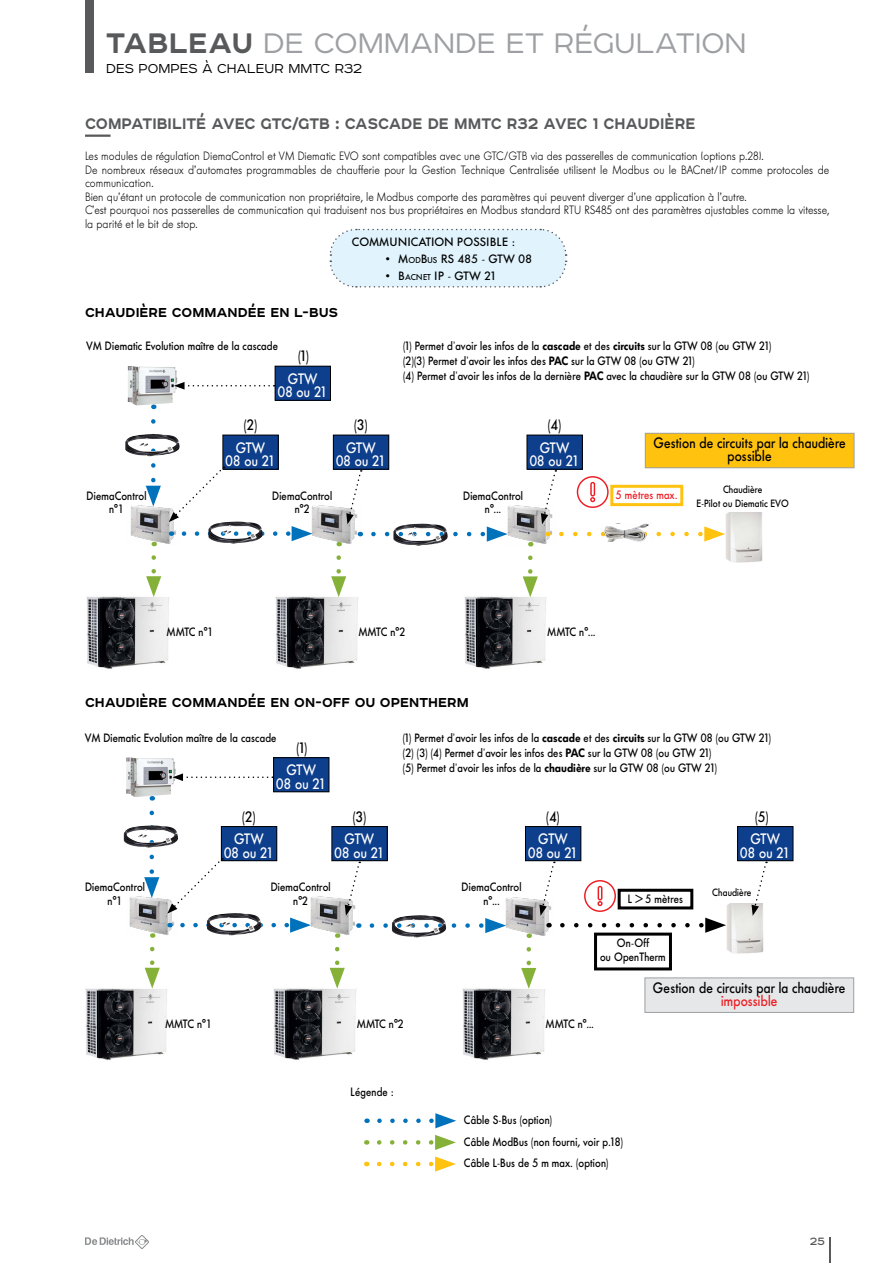
<style>
.page{position:relative;width:893px;height:1263px;background:#fff}
.page>*{position:absolute;margin:0;border:0;box-sizing:border-box;transform-origin:0 0}
.t1{font:300 36px "Affect";color:#9d9fa2}
.t2{font:700 19.5px "Affect";color:#58595b;scale:.95 1}
.t3{font:700 16.5px "Affect";color:#000}
.t4{font:300 16.5px "Affect";color:#000}
.t5{font:500 15px/13.5px "Futura BQ";color:#000;text-align:center;scale:.9 1}
.t6{font:500 15px/13.5px "Futura BQ";color:#fff;text-align:center;scale:.9 1}
.t7{font:500 15px "Futura BQ";color:#ed1d24;scale:.9 1}
.t8{font:13.5px "Affect";color:#58595b}
.t9{font:500 12px/13.5px "Futura BQ";color:#000;text-align:center;scale:.9 1}
.t10{font:300 12px/13.5px "Futura BQ";color:#000;scale:.9 1}
.t11{font:500 12px "Futura BQ";color:#000}
.t12{font:500 12px "Futura BQ";color:#000}
.t13{font:500 12px "Futura BQ";color:#ed1d24;scale:.9 1}
.t14{font:500 10.5px/13.5px "Futura BQ";color:#000;text-align:center;scale:.9 1}
.s1{font-weight:700;color:#58595b}
.s2{font-size:8.4px}
.s3{font-weight:600}
</style>
<div class="page">
<svg style="left:329px;top:228px;width:238px;height:60px;background:#e1f2fa"></svg>
<div style="left:85px;top:0;width:9px;height:72px;background:#58595b"></div>
<hr style="left:829px;top:1237px;width:2px;height:26px;background:#58595b">
<svg style="left:85px;top:1235px;width:64px;height:14px"></svg>
<hr style="left:85px;top:135px;width:26px;height:2px;background:#58595b">
<img style="left:275px;top:596px;width:83px;height:73px">
<img style="left:86px;top:596px;width:83px;height:73px">
<img style="left:128px;top:366px;width:49px;height:39px">
<img style="left:130px;top:505px;width:41px;height:40px">
<svg style="left:146px;top:421px;width:15px;height:85px"></svg>
<img style="left:134px;top:434px;width:21px;height:2px">
<img style="left:312px;top:505px;width:48px;height:40px">
<svg style="left:146px;top:557px;width:15px;height:40px"></svg>
<svg style="left:331px;top:558px;width:15px;height:39px"></svg>
<img style="left:464px;top:596px;width:82px;height:73px">
<svg style="left:373px;top:526px;width:131px;height:16px"></svg>
<img style="left:504px;top:505px;width:43px;height:40px">
<svg style="left:523px;top:558px;width:15px;height:39px"></svg>
<img style="left:402px;top:524px;width:21px;height:2px">
<img style="left:725px;top:512px;width:37px;height:50px">
<svg style="left:174px;top:382px;width:101px;height:8px"></svg>
<div style="left:275px;top:366px;width:55px;height:34px;background:#0e3f8c"></div>
<div style="left:275px;top:366px;width:56px;height:34px;border:1px solid #000"></div>
<div style="left:223px;top:435px;width:55px;height:34px;background:#0e3f8c"></div>
<svg style="left:169px;top:467px;width:143px;height:74px"></svg>
<div style="left:333px;top:435px;width:56px;height:34px;background:#0e3f8c"></div>
<div style="left:333px;top:435px;width:56px;height:34px;border:1px solid #000"></div>
<div style="left:527px;top:435px;width:55px;height:34px;background:#0e3f8c"></div>
<svg style="left:541px;top:470px;width:184px;height:72px"></svg>
<svg style="left:346px;top:470px;width:16px;height:54px"></svg>
<img style="left:273px;top:988px;width:83px;height:72px">
<img style="left:85px;top:988px;width:82px;height:72px">
<img style="left:126px;top:757px;width:50px;height:40px">
<img style="left:129px;top:896px;width:40px;height:40px">
<svg style="left:134px;top:813px;width:25px;height:85px"></svg>
<img style="left:311px;top:896px;width:47px;height:40px">
<svg style="left:145px;top:949px;width:15px;height:39px"></svg>
<svg style="left:330px;top:949px;width:15px;height:40px"></svg>
<img style="left:462px;top:988px;width:83px;height:72px">
<svg style="left:372px;top:918px;width:131px;height:15px"></svg>
<img style="left:503px;top:897px;width:49px;height:40px">
<svg style="left:521px;top:949px;width:15px;height:40px"></svg>
<img style="left:402px;top:915px;width:19px;height:2px">
<svg style="left:173px;top:773px;width:100px;height:8px"></svg>
<div style="left:274px;top:758px;width:55px;height:34px;background:#0e3f8c"></div>
<div style="left:273px;top:757px;width:56px;height:35px;border:1px solid #000"></div>
<div style="left:221px;top:826px;width:56px;height:35px;background:#0e3f8c"></div>
<div style="left:221px;top:826px;width:56px;height:35px;border:1px solid #000"></div>
<svg style="left:167px;top:858px;width:144px;height:75px"></svg>
<div style="left:332px;top:826px;width:55px;height:35px;background:#0e3f8c"></div>
<div style="left:332px;top:826px;width:55px;height:35px;border:1px solid #000"></div>
<div style="left:525px;top:826px;width:56px;height:35px;background:#0e3f8c"></div>
<div style="left:525px;top:826px;width:56px;height:35px;border:1px solid #000"></div>
<svg style="left:539px;top:862px;width:16px;height:54px"></svg>
<svg style="left:345px;top:862px;width:15px;height:54px"></svg>
<svg style="left:379px;top:1113px;width:77px;height:15px"></svg>
<svg style="left:379px;top:1135px;width:77px;height:15px"></svg>
<svg style="left:379px;top:1156px;width:77px;height:15px"></svg>
<svg style="left:562px;top:918px;width:164px;height:15px"></svg>
<div style="left:594px;top:932px;width:78px;height:38px;border:3px solid #000"></div>
<img style="left:726px;top:903px;width:37px;height:50px">
<svg style="left:584px;top:880px;width:32px;height:32px"></svg>
<div style="left:618px;top:889px;width:75px;height:20px;border:3px solid #000"></div>
<div style="left:738px;top:826px;width:55px;height:35px;background:#0e3f8c"></div>
<div style="left:737px;top:826px;width:56px;height:35px;border:1px solid #000"></div>
<svg style="left:751px;top:862px;width:16px;height:54px"></svg>
<div style="left:645px;top:978px;width:209px;height:34px;background:#e6e7e8"></div>
<div style="left:645px;top:978px;width:209px;height:34px;border:1px solid #9d9fa2"></div>
<div style="left:645px;top:433px;width:209px;height:35px;background:#ffc20e"></div>
<div style="left:645px;top:433px;width:209px;height:35px;border:1px solid #9d9fa2"></div>
<h1 class="t1" style="left:106px;top:18px;width:642px"><span class="s1">TABLEAU</span> DE COMMANDE ET RÉGULATION</h1>
<h3 class="t4" style="left:106px;top:57px;width:257px">DES POMPES À CHALEUR MMTC R32</h3>
<h2 class="t2" style="left:85px;top:110px;width:644px">COMPATIBILITÉ AVEC GTC/GTB : CASCADE DE MMTC R32 AVEC 1 CHAUDIÈRE</h2>
<p class="t10" style="left:85px;top:149px;width:828px">Les modules de régulation DiemaControl et VM Diematic EVO sont compatibles avec une GTC/GTB via des passerelles de communication (options p.28).<br>De nombreux réseaux d’automates programmables de chaufferie pour la Gestion Technique Centralisée utilisent le Modbus ou le BACnet/IP comme protocoles de communication.<br>Bien qu’étant un protocole de communication non propriétaire, le Modbus comporte des paramètres qui peuvent diverger d’une application à l’autre.<br>C’est pourquoi nos passerelles de communication qui traduisent nos bus propriétaires en Modbus standard RTU RS485 ont des paramètres ajustables comme la vitesse, la parité et le bit de stop.</p>
<h3 class="t3" style="left:85px;top:301px;width:255px">CHAUDIÈRE COMMANDÉE EN L-BUS</h3>
<p class="t9" style="left:86px;top:340px;width:215px">VM Diematic Evolution maître de la cascade</p>
<p class="t5" style="left:298px;top:349px;width:14px">(1)</p>
<p class="t6" style="left:278px;top:372px;width:57px">GTW<br>08 ou 21</p>
<p class="t12" style="left:352px;top:235px;width:165px">COMMUNICATION POSSIBLE :</p>
<p class="t11" style="left:386px;top:252px;width:148px">• M<span class="s2">OD</span>B<span class="s2">US</span> RS 485 - GTW 08</p>
<p class="t11" style="left:386px;top:269px;width:112px">• B<span class="s2">ACNET</span> IP - GTW 21</p>
<p class="t9" style="left:403px;top:339px;width:453px;line-height:15px;text-align:left">(1) Permet d’avoir les infos de la <span class="s3">cascade</span> et des <span class="s3">circuits</span> sur la GTW 08 (ou GTW 21)<br>(2)(3) Permet d’avoir les infos des <span class="s3">PAC</span> sur la GTW 08 (ou GTW 21)<br>(4) Permet d’avoir les infos de la dernière <span class="s3">PAC</span> avec la chaudière sur la GTW 08 (ou GTW 21)</p>
<p class="t5" style="left:244px;top:419px;width:17px">(2)</p>
<p class="t5" style="left:354px;top:419px;width:17px">(3)</p>
<p class="t5" style="left:548px;top:419px;width:17px">(4)</p>
<p class="t6" style="left:226px;top:441px;width:57px">GTW<br>08 ou 21</p>
<p class="t6" style="left:336px;top:441px;width:57px">GTW<br>08 ou 21</p>
<p class="t6" style="left:530px;top:441px;width:57px">GTW<br>08 ou 21</p>
<p class="t9" style="left:87px;top:489px;width:68px">DiemaControl n°1</p>
<p class="t9" style="left:272px;top:489px;width:68px">DiemaControl n°2</p>
<p class="t9" style="left:463px;top:489px;width:68px">DiemaControl n°...</p>
<p class="t5" style="left:653px;top:436px;width:216px">Gestion de circuits par la chaudière possible</p>
<p class="t13" style="left:616px;top:488px;width:70px">5 mètres max.</p>
<p class="t14" style="left:697px;top:483px;width:104px">Chaudière<br>E-Pilot ou Diematic EVO</p>
<p class="t9" style="left:167px;top:625px;width:53px">MMTC n°1</p>
<p class="t9" style="left:359px;top:625px;width:53px">MMTC n°2</p>
<p class="t9" style="left:547px;top:625px;width:55px">MMTC n°...</p>
<h3 class="t3" style="left:85px;top:690px;width:385px">CHAUDIÈRE COMMANDÉE EN ON-OFF OU OPENTHERM</h3>
<p class="t9" style="left:85px;top:731px;width:215px">VM Diematic Evolution maître de la cascade</p>
<p class="t5" style="left:297px;top:741px;width:14px">(1)</p>
<p class="t6" style="left:276px;top:763px;width:57px">GTW<br>08 ou 21</p>
<p class="t9" style="left:403px;top:730px;width:411px;line-height:15px;text-align:left">(1) Permet d’avoir les infos de la <span class="s3">cascade</span> et des <span class="s3">circuits</span> sur la GTW 08 (ou GTW 21) (2) (3) (4) Permet d’avoir les infos des <span class="s3">PAC</span> sur la GTW 08 (ou GTW 21)<br>(5) Permet d’avoir les infos de la <span class="s3">chaudière</span> sur la GTW 08 (ou GTW 21)</p>
<p class="t5" style="left:242px;top:810px;width:17px">(2)</p>
<p class="t5" style="left:353px;top:810px;width:17px">(3)</p>
<p class="t5" style="left:546px;top:810px;width:17px">(4)</p>
<p class="t6" style="left:224px;top:832px;width:57px">GTW<br>08 ou 21</p>
<p class="t6" style="left:335px;top:832px;width:57px">GTW<br>08 ou 21</p>
<p class="t6" style="left:528px;top:832px;width:57px">GTW<br>08 ou 21</p>
<p class="t9" style="left:85px;top:880px;width:68px">DiemaControl n°1</p>
<p class="t9" style="left:271px;top:880px;width:68px">DiemaControl n°2</p>
<p class="t9" style="left:462px;top:881px;width:68px">DiemaControl n°...</p>
<p class="t5" style="left:755px;top:810px;width:17px">(5)</p>
<p class="t9" style="left:628px;top:892px;width:63px">L &gt; 5 mètres</p>
<p class="t9" style="left:600px;top:936px;width:75px">On-Off<br>ou OpenTherm</p>
<p class="t6" style="left:740px;top:832px;width:57px">GTW<br>08 ou 21</p>
<p class="t14" style="left:712px;top:886px;width:45px">Chaudière</p>
<p class="t5" style="left:653px;top:981px;width:216px">Gestion de circuits par la chaudière</p>
<p class="t7" style="left:721px;top:992px;width:64px">impossible</p>
<p class="t9" style="left:165px;top:1017px;width:53px">MMTC n°1</p>
<p class="t9" style="left:357px;top:1017px;width:53px">MMTC n°2</p>
<p class="t9" style="left:546px;top:1017px;width:55px">MMTC n°...</p>
<p class="t9" style="left:350px;top:1085px;width:50px">Légende :</p>
<p class="t9" style="left:464px;top:1108px;width:178px;line-height:21.9px;text-align:left">Câble S-Bus (option)<br>Câble ModBus (non fourni, voir p.18)<br>Câble L-Bus de 5 m max. (option)</p>
<p class="t8" style="left:810px;top:1231px;width:17px">25</p>
</div>
